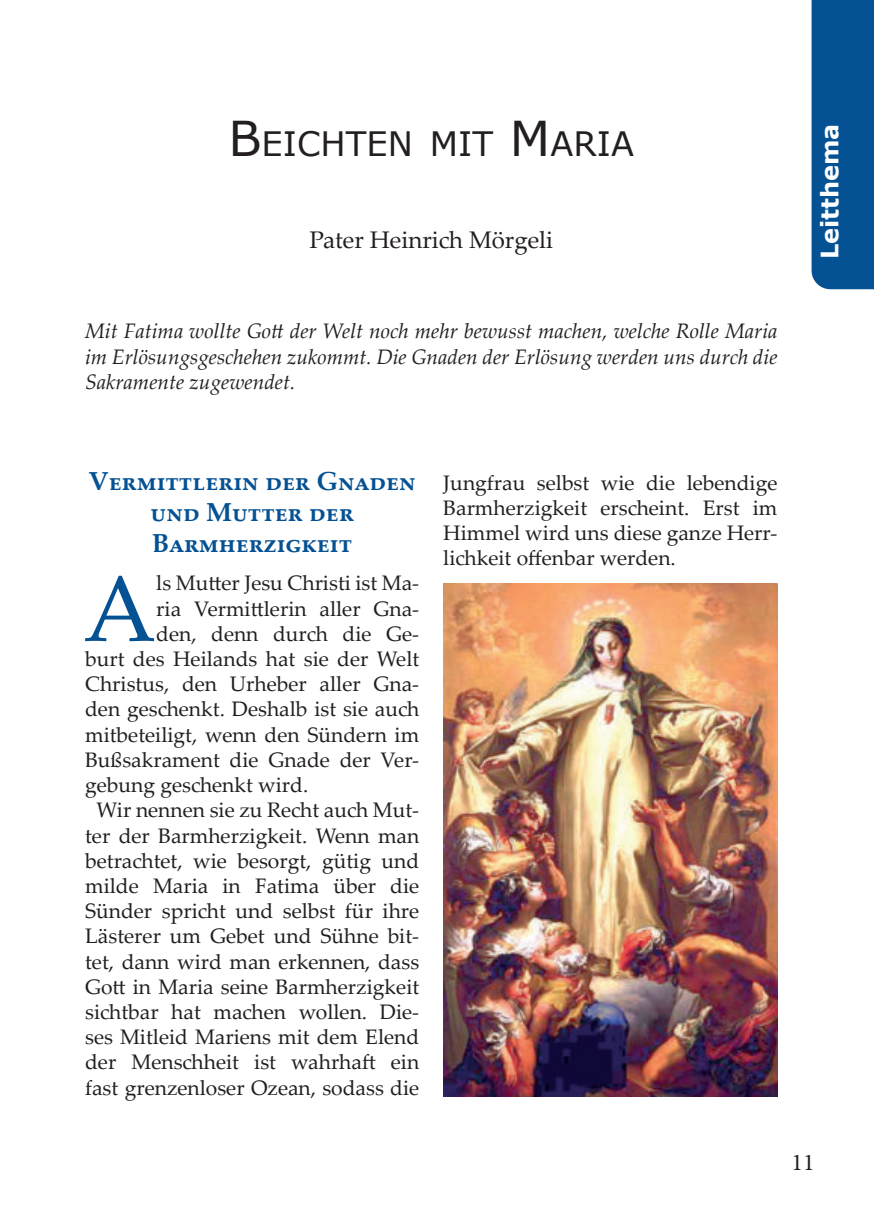
<style>
.page{position:relative;width:874px;height:1225px;background:#fff}
.page>*{position:absolute;margin:0;border:0;box-sizing:border-box;transform-origin:0 0}
.t1{font:93.4px "Palatino Linotype";color:#045193}
.t2{font:33.6px "Verdana";color:#231f20}
.t3{font:700 26px/31.2px "Palatino Linotype";color:#045193;text-align:center}
.t4{font:24px "Palatino Linotype";color:#231f20}
.t5{font:700 24px "Verdana";color:#fff}
.t6{font:24px "Minion Pro";color:#231f20}
.t7{font:21px/25.2px "Palatino Linotype";color:#231f20;text-align:justify}
.t8{font:italic 21px/25.2px "Palatino Linotype";color:#231f20;text-align:justify}
.s1{font-size:48px}
</style>
<div class="page">
<div style="left:811px;top:0;width:62px;height:289px;background:#045193"></div>
<img style="left:443px;top:583px;width:334px;height:513px">
<h2 class="t2" style="left:228px;top:125px;width:406px"><span class="s1">B</span>EICHTEN MIT <span class="s1">M</span>ARIA</h2>
<p class="t4" style="left:309px;top:222px;width:245px">Pater Heinrich Mörgeli</p>
<p class="t8" style="left:85px;top:318px;width:693px">Mit Fatima wollte Gott der Welt noch mehr bewusst machen, welche Rolle Maria im Erlösungsgeschehen zukommt. Die Gnaden der Erlösung werden uns durch die Sakramente zugewendet.</p>
<p class="t5" style="left:819px;top:259px;width:137px;rotate:-90deg">Leitthema</p>
<p class="t3" style="left:89px;top:464px;width:328px">Vermittlerin der Gnaden und Mutter der<br>Barmherzigkeit</p>
<h1 class="t1" style="left:83px;top:573px;width:74px">A</h1>
<p class="t7" style="left:156px;top:570px;width:264px">ls Mutter Jesu Christi ist Ma-</p>
<p class="t7" style="left:156px;top:595px;width:264px">ria Vermittlerin aller Gna-</p>
<p class="t7" style="left:156px;top:620px;width:264px">den, denn durch die Ge-</p>
<p class="t7" style="left:85px;top:649px;width:335px">burt des Heilands hat sie der Welt</p>
<p class="t7" style="left:85px;top:670px;width:335px">Christus, den Urheber aller Gna-</p>
<p class="t7" style="left:85px;top:696px;width:335px">den geschenkt. Deshalb ist sie auch</p>
<p class="t7" style="left:85px;top:721px;width:335px">mitbeteiligt, wenn den Sündern im</p>
<p class="t7" style="left:85px;top:746px;width:335px">Bußsakrament die Gnade der Ver-</p>
<p class="t7" style="left:85px;top:771px;width:225px">gebung geschenkt wird.</p>
<p class="t7" style="left:96px;top:796px;width:324px">Wir nennen sie zu Recht auch Mut-</p>
<p class="t7" style="left:85px;top:822px;width:335px">ter der Barmherzigkeit. Wenn man</p>
<p class="t7" style="left:85px;top:847px;width:335px">betrachtet, wie besorgt, gütig und</p>
<p class="t7" style="left:85px;top:875px;width:335px">milde Maria in Fatima über die</p>
<p class="t7" style="left:85px;top:897px;width:335px">Sünder spricht und selbst für ihre</p>
<p class="t7" style="left:85px;top:926px;width:335px">Lästerer um Gebet und Sühne bit-</p>
<p class="t7" style="left:85px;top:948px;width:335px">tet, dann wird man erkennen, dass</p>
<p class="t7" style="left:85px;top:973px;width:335px">Gott in Maria seine Barmherzigkeit</p>
<p class="t7" style="left:85px;top:998px;width:335px">sichtbar hat machen wollen. Die-</p>
<p class="t7" style="left:85px;top:1027px;width:335px">ses Mitleid Mariens mit dem Elend</p>
<p class="t7" style="left:85px;top:1048px;width:335px">der Menschheit ist wahrhaft ein</p>
<p class="t7" style="left:85px;top:1074px;width:335px">fast grenzenloser Ozean, sodass die</p>
<p class="t7" style="left:443px;top:469px;width:335px">Jungfrau selbst wie die lebendige Barmherzigkeit erscheint. Erst im Himmel wird uns diese ganze Herr&shy;lichkeit offenbar werden.</p>
<p class="t6" style="left:791px;top:1147px;width:25px">11</p>
</div>
